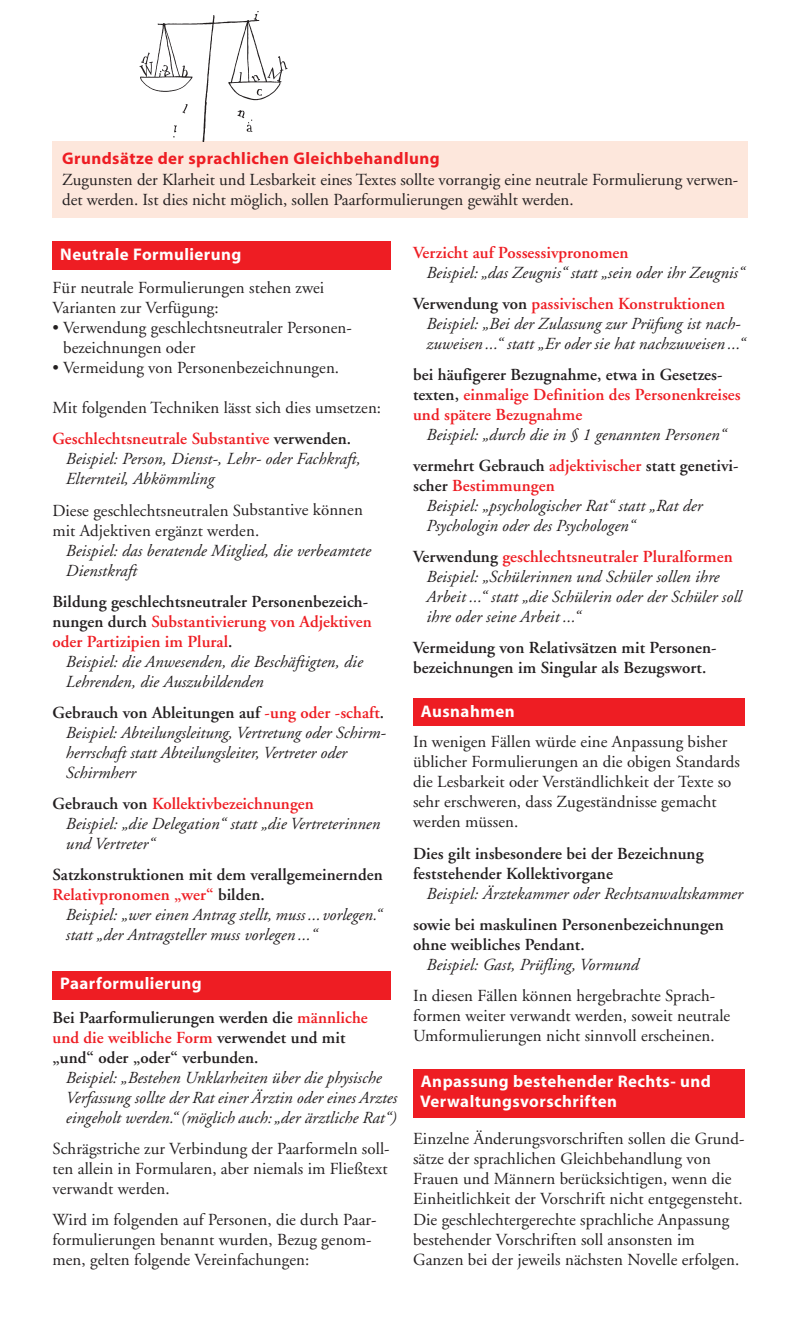
<style>
.page{position:relative;width:799px;height:1341px;background:#fff}
.page>*{position:absolute;margin:0;border:0;box-sizing:border-box;transform-origin:0 0}
.t1{font:16.88px/20px "Adobe Garamond";letter-spacing:.005em;color:#231f20}
.t2{font:italic 16.88px/20px "Adobe Garamond";letter-spacing:.005em;color:#231f20}
.t3{font:600 16.88px/20px "Adobe Garamond";letter-spacing:.005em;color:#231f20}
.t4{font:600 16.88px/20px "Adobe Garamond";letter-spacing:.005em;color:#ee1d23}
.t5{font:700 16.88px/20.2px "Myriad";letter-spacing:.025em;color:#fff}
.t6{font:700 16.88px "Myriad";letter-spacing:.03em;color:#ee1d23}
.s1{color:#231f20}
.s2{color:#ee1d23}
</style>
<div class="page">
<div style="left:52px;top:142px;width:696px;height:76px;background:#fde7dc"></div>
<img style="left:125px;top:11px;width:171px;height:131px">
<div style="left:52px;top:241px;width:339px;height:28px;background:#ee1d23"></div>
<div style="left:52px;top:971px;width:339px;height:29px;background:#ee1d23"></div>
<div style="left:413px;top:698px;width:331px;height:27px;background:#ee1d23"></div>
<div style="left:413px;top:1069px;width:331px;height:49px;background:#ee1d23"></div>
<h3 class="t6" style="left:62px;top:152px;width:379px">Grundsätze der sprachlichen Gleichbehandlung</h3>
<p class="t1" style="left:62px;top:171px;width:677px">Zugunsten der Klarheit und Lesbarkeit eines Textes sollte vorrangig eine neutrale Formulierung verwen&shy;det werden. Ist dies nicht möglich, sollen Paarformulierungen gewählt werden.</p>
<p class="t5" style="left:60px;top:246px;width:183px">Neutrale Formulierung</p>
<p class="t1" style="left:52px;top:279px;width:273px">Für neutrale Formulierungen stehen zwei<br>Varianten zur Verfügung:</p>
<p class="t1" style="left:63px;top:319px;width:290px;text-indent:-11px">• Verwendung geschlechtsneutraler Personen - bezeichnungen oder</p>
<p class="t1" style="left:52px;top:359px;width:288px">• Vermeidung von Personenbezeichnungen.</p>
<p class="t1" style="left:52px;top:399px;width:330px">Mit folgenden Techniken lässt sich dies umsetzen:</p>
<p class="t4" style="left:52px;top:430px;width:300px">Geschlechtsneutrale Substantive <span class="s1">verwenden.</span></p>
<p class="t2" style="left:65px;top:450px;width:296px">Beispiel: Person, Dienst-, Lehr- oder Fachkraft,<br>Elternteil, Abkömmling</p>
<p class="t1" style="left:52px;top:502px;width:312px">Diese geschlechtsneutralen Substantive können mit Adjektiven ergänzt werden.</p>
<p class="t2" style="left:65px;top:542px;width:306px">Beispiel: das beratende Mitglied, die verbeamtete<br>Dienstkraft</p>
<p class="t3" style="left:52px;top:593px;width:321px">Bildung geschlechtsneutraler Personenbezeich - nungen durch <span class="s2">Substantivierung von Adjektiven oder Partizipien im Plural</span>.</p>
<p class="t2" style="left:65px;top:653px;width:298px">Beispiel: die Anwesenden, die Beschäftigten, die<br>Lehrenden, die Auszubildenden</p>
<p class="t3" style="left:52px;top:704px;width:333px">Gebrauch von Ableitungen auf <span class="s2">-ung oder -schaft</span>.</p>
<p class="t2" style="left:65px;top:724px;width:320px">Beispiel: Abteilungsleitung, Vertretung oder Schirm&shy;herrschaft statt Abteilungsleiter, Vertreter oder<br>Schirmherr</p>
<p class="t4" style="left:52px;top:795px;width:263px"><span class="s1">Gebrauch von</span> Kollektivbezeichnungen</p>
<p class="t2" style="left:65px;top:815px;width:316px">Beispiel: „die Delegation“ statt „die Vertreterinnen und Vertreter“</p>
<p class="t3" style="left:52px;top:866px;width:332px">Satzkonstruktionen mit dem verallgemeinernden<br><span class="s2">Relativpronomen „wer“</span> bilden.</p>
<p class="t2" style="left:65px;top:906px;width:317px">Beispiel: „wer einen Antrag stellt, muss ...vorlegen.“ statt „der Antragsteller muss vorlegen ...“</p>
<p class="t5" style="left:60px;top:975px;width:143px">Paarformulierung</p>
<p class="t3" style="left:52px;top:1009px;width:317px">Bei Paarformulierungen werden die <span class="s2">männliche und die weibliche Form</span> verwendet und mit „und“ oder „oder“ verbunden.</p>
<p class="t2" style="left:65px;top:1069px;width:333px">Beispiel: „Bestehen Unklarheiten über die physische<br>Verfassung sollte der Rat einer Ärztin oder eines Arztes eingeholt werden.“ (möglich auch: „der ärztliche Rat“)</p>
<p class="t1" style="left:52px;top:1140px;width:338px">Schrägstriche zur Verbindung der Paarformeln soll&shy;ten allein in Formularen, aber niemals im Fließtext verwandt werden.</p>
<p class="t1" style="left:52px;top:1211px;width:326px">Wird im folgenden auf Personen, die durch Paar - formulierungen benannt wurden, Bezug genom&shy;men, gelten folgende Vereinfachungen:</p>
<p class="t4" style="left:413px;top:244px;width:217px">Verzicht auf Possessivpronomen</p>
<p class="t2" style="left:426px;top:264px;width:319px">Beispiel: „das Zeugnis“ statt „sein oder ihr Zeugnis“</p>
<p class="t4" style="left:413px;top:295px;width:313px"><span class="s1">Verwendung von</span> passivischen Konstruktionen</p>
<p class="t2" style="left:426px;top:315px;width:320px">Beispiel: „Bei der Zulassung zur Prüfung ist nach - zu weisen ...“ statt „Er oder sie hat nachzuweisen ...“</p>
<p class="t4" style="left:413px;top:366px;width:329px"><span class="s1">bei häufigerer Bezugnahme, etwa in Gesetzes - texten,</span> einmalige Definition des Personenkreises und spätere Bezugnahme</p>
<p class="t2" style="left:426px;top:426px;width:301px">Beispiel: „durch die in § 1 genannten Personen“</p>
<p class="t3" style="left:413px;top:457px;width:327px">vermehrt Gebrauch <span class="s2">adjektivischer</span> statt genetivi&shy;scher <span class="s2">Bestimmungen</span></p>
<p class="t2" style="left:426px;top:497px;width:277px">Beispiel: „psychologischer Rat“ statt „Rat der<br>Psychologin oder des Psychologen“</p>
<p class="t4" style="left:413px;top:548px;width:321px"><span class="s1">Verwendung</span> geschlechtsneutraler Pluralformen</p>
<p class="t2" style="left:426px;top:568px;width:317px">Beispiel: „Schülerinnen und Schüler sollen ihre<br>Arbeit ...“ statt „die Schülerin oder der Schüler soll ihre oder seine Arbeit ...“</p>
<p class="t3" style="left:413px;top:639px;width:305px">Vermeidung von Relativsätzen mit Personen - bezeichnungen im Singular als Bezugswort.</p>
<p class="t5" style="left:421px;top:702px;width:95px">Ausnahmen</p>
<p class="t1" style="left:413px;top:733px;width:328px">In wenigen Fällen würde eine Anpassung bisher üb licher Formulierungen an die obigen Standards die Lesbarkeit oder Verständlichkeit der Texte so sehr er schweren, dass Zugeständnisse gemacht werden müssen.</p>
<p class="t3" style="left:413px;top:845px;width:292px">Dies gilt insbesondere bei der Bezeichnung fest stehender Kollektivorgane</p>
<p class="t2" style="left:426px;top:885px;width:318px">Beispiel: Ärztekammer oder Rechtsanwaltskammer</p>
<p class="t3" style="left:413px;top:916px;width:312px">sowie bei maskulinen Personenbezeichnungen ohne weibliches Pendant.</p>
<p class="t2" style="left:426px;top:956px;width:214px">Beispiel: Gast, Prüfling, Vormund</p>
<p class="t1" style="left:413px;top:987px;width:318px">In diesen Fällen können hergebrachte Sprach - formen weiter verwandt werden, soweit neutrale<br>Umformulierungen nicht sinnvoll erscheinen.</p>
<p class="t5" style="left:420px;top:1072px;width:292px">Anpassung bestehender Rechts- und<br>Verwaltungs vorschriften</p>
<p class="t1" style="left:413px;top:1130px;width:333px">Einzelne Änderungsvorschriften sollen die Grund&shy;sätze der sprachlichen Gleichbehandlung von Frauen und Männern berücksichtigen, wenn die Einheitlichkeit der Vorschrift nicht entgegensteht.<br>Die geschlechtergerechte sprachliche Anpassung bestehender Vorschriften soll ansonsten im Ganzen bei der jeweils nächsten Novelle erfolgen.</p>
</div>
